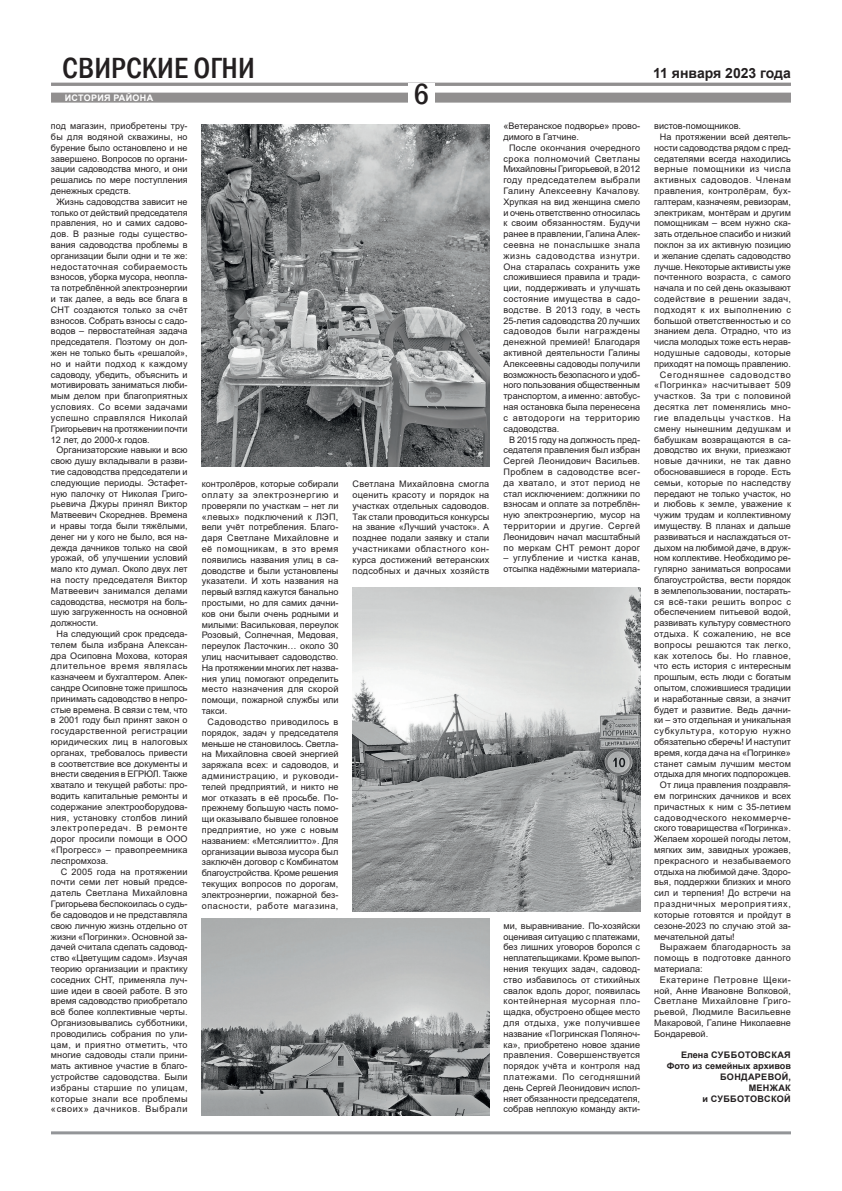
<style>
.page{position:relative;width:842px;height:1191px;background:#fff}
.page>*{position:absolute;margin:0;border:0;box-sizing:border-box;transform-origin:0 0}
.Основной_текст{font:500 condensed 30px "Franklin Gothic";color:#231f20}
.Основной_текст-2{font:700 14px "Arial";color:#231f20}
.Основной_текст-3{font:9px/10.8px "Arial";color:#231f20;text-align:justify}
.Подпись{font:700 9px "Arial";letter-spacing:.035em;color:#231f20}
.Подпись-2{font:700 9px "Arial";color:#231f20}
.Основной_текст-4{font:700 9px "Arial";letter-spacing:.035em;color:#fff}
</style>
<div class="page">
<hr style="left:51px;top:83px;width:740px;height:3px;background:#231f20">
<div style="left:51px;top:93px;width:740px;height:10px;background:#918f8f"></div>
<div style="left:408px;top:83px;width:27px;height:21px;background:#fff"></div>
<hr style="left:51px;top:1131px;width:740px;height:3px;background:#939598">
<img style="left:202px;top:124px;width:287px;height:342px">
<img style="left:353px;top:587px;width:287px;height:324px">
<img style="left:202px;top:918px;width:287px;height:197px">
<p class="Основной_текст" style="left:62px;top:48px;width:194px">СВИРСКИЕ ОГНИ</p>
<p class="Основной_текст-2" style="left:653px;top:63px;width:139px">11 января 2023 года</p>
<p class="Основной_текст-4" style="left:65px;top:92px;width:90px">ИСТОРИЯ РАЙОНА</p>
<p class="Основной_текст-3" style="left:51px;top:121px;width:138px">под магазин, приобретены тру&shy;бы для водяной скважины, но бурение было остановлено и не завершено. Вопросов по органи&shy;зации садоводства много, и они решались по мере поступления денежных средств.</p>
<p class="Основной_текст-3" style="left:51px;top:196px;width:138px;text-indent:6px">Жизнь садоводства зависит не только от действий председателя правления, но и самих садово&shy;дов. В разные годы существо&shy;вания садоводства проблемы в организации были одни и те же: недостаточная собираемость взносов, уборка мусора, неопла&shy;та потреблённой электроэнергии и так далее, а ведь все блага в СНТ создаются только за счёт взносов. Собрать взносы с садо&shy;водов – первостатейная задача председателя. Поэтому он дол&shy;жен не только быть «решалой», но и найти подход к каждому садоводу, убедить, объяснить и мотивировать заниматься люби&shy;мым делом при благоприятных условиях. Со всеми задачами успешно справлялся Николай Григорьевич на протяжении почти 12 лет, до 2000-х годов.</p>
<p class="Основной_текст-3" style="left:51px;top:445px;width:138px;text-indent:6px">Организаторские навыки и всю свою душу вкладывали в разви&shy;тие садоводства председатели и следующие периоды. Эстафет&shy;ную палочку от Николая Григо&shy;рьевича Джуры принял Виктор Матвеевич Скореднев. Времена и нравы тогда были тяжёлыми, денег ни у кого не было, вся на&shy;дежда дачников только на свой урожай, об улучшении условий мало кто думал. Около двух лет на посту председателя Виктор Матвеевич занимался делами садоводства, несмотря на боль&shy;шую загруженность на основной должности.</p>
<p class="Основной_текст-3" style="left:51px;top:628px;width:138px;text-indent:6px">На следующий срок председа&shy;телем была избрана Алексан&shy;дра Осиповна Мохова, которая длительное время являлась казначеем и бухгалтером. Алек&shy;сандре Осиповне тоже пришлось принимать садоводство в непро&shy;стые времена. В связи с тем, что в 2001 году был принят закон о государственной регистрации юридических лиц в налоговых органах, требовалось привести в соответствие все документы и внести сведения в ЕГРЮЛ. Также хватало и текущей работы: про&shy;водить капитальные ремонты и содержание электрооборудова&shy;ния, установку столбов линий электропередач. В ремонте дорог просили помощи в ООО «Прогресс» – правопреемника леспромхоза.</p>
<p class="Основной_текст-3" style="left:51px;top:866px;width:138px;text-indent:10px">С 2005 года на протяжении почти семи лет новый предсе&shy;датель Светлана Михайловна Григорьева беспокоилась о судь&shy;бе садоводов и не представляла свою личную жизнь отдельно от жизни «Погринки». Основной за&shy;дачей считала сделать садовод&shy;ство «Цветущим садом». Изучая теорию организации и практику соседних СНТ, применяла луч&shy;шие идеи в своей работе. В это время садоводство приобретало всё более коллективные черты.<br>Организовывались субботники, проводились собрания по ули&shy;цам, и приятно отметить, что многие садоводы стали прини&shy;мать активное участие в благо&shy;устройстве садоводства. Были избраны старшие по улицам, которые знали все проблемы «своих» дачников. Выбрали</p>
<p class="Основной_текст" style="left:413px;top:74px;width:17px">6</p>
<p class="Основной_текст-3" style="left:503px;top:121px;width:138px">«Ветеранское подворье» прово&shy;димого в Гатчине.</p>
<p class="Основной_текст-3" style="left:503px;top:142px;width:138px;text-indent:6px">После окончания очередного срока полномочий Светланы Михайловны Григорьевой, в 2012 году председателем выбрали Галину Алексеевну Качалову.<br>Хрупкая на вид женщина смело и очень ответственно относилась к своим обязанностям. Будучи ранее в правлении, Галина Алек&shy;сеевна не понаслышке знала жизнь садоводства изнутри.<br>Она старалась сохранить уже сложившиеся правила и тради&shy;ции, поддерживать и улучшать состояние имущества в садо&shy;водстве. В 2013 году, в честь 25-летия садоводства 20 лучших садоводов были награждены денежной премией! Благодаря активной деятельности Галины Алексеевны садоводы получили возможность безопасного и удоб&shy;ного пользования общественным транспортом, а именно: автобус&shy;ная остановка была перенесена с автодороги на территорию садоводства.</p>
<p class="Основной_текст-3" style="left:503px;top:434px;width:138px;text-indent:6px">В 2015 году на должность пред&shy;седателя правления был избран Сергей Леонидович Васильев.<br>Проблем в садоводстве всег&shy;да хватало, и этот период не стал исключением: должники по взносам и оплате за потреблён&shy;ную электроэнергию, мусор на территории и другие. Сергей Леонидович начал масштабный по меркам СНТ ремонт дорог</p>
<p class="Основной_текст-3" style="left:503px;top:553px;width:138px">– углубление и чистка канав, отсыпка надёжными материала-</p>
<p class="Основной_текст-3" style="left:654px;top:121px;width:88px">вистов-помощников.</p>
<p class="Основной_текст-3" style="left:654px;top:131px;width:138px;text-indent:6px">На протяжении всей деятель&shy;ности садоводства рядом с пред&shy;седателями всегда находились верные помощники из числа активных садоводов. Членам правления, контролёрам, бух&shy;галтерам, казначеям, ревизорам, электрикам, монтёрам и другим помощникам – всем нужно ска&shy;зать отдельное спасибо и низкий поклон за их активную позицию и желание сделать садоводство лучше. Некоторые активисты уже почтенного возраста, с самого начала и по сей день оказывают содействие в решении задач, подходят к их выполнению с большой ответственностью и со знанием дела. Отрадно, что из числа молодых тоже есть нерав&shy;нодушные садоводы, которые приходят на помощь правлению.</p>
<p class="Основной_текст-3" style="left:654px;top:369px;width:138px;text-indent:6px">Сегодняшнее садоводство «Погринка» насчитывает 509 участков. За три с половиной десятка лет поменялись мно&shy;гие владельцы участков. На смену нынешним дедушкам и бабушкам возвращаются в са&shy;доводство их внуки, приезжают новые дачники, не так давно обосновавшиеся в городе. Есть семьи, которые по наследству передают не только участок, но и любовь к земле, уважение к чужим трудам и коллективному имуществу. В планах и дальше развиваться и наслаждаться от&shy;дыхом на любимой даче, в друж&shy;ном коллективе. Необходимо ре&shy;гулярно заниматься вопросами благоустройства, вести порядок в землепользовании, постарать&shy;ся всё-таки решить вопрос с обеспечением питьевой водой, развивать культуру совместного отдыха. К сожалению, не все вопросы решаются так легко, как хотелось бы. Но главное, что есть история с интересным прошлым, есть люди с богатым опытом, сложившиеся традиции и наработанные связи, а значит будет и развитие. Ведь дачни&shy;ки – это отдельная и уникальная субкультура, которую нужно обязательно сберечь! И наступит время, когда дача на «Погринке» станет самым лучшим местом отдыха для многих подпорожцев.</p>
<p class="Основной_текст-3" style="left:654px;top:779px;width:138px;text-indent:6px">От лица правления поздравля&shy;ем погринских дачников и всех причастных к ним с 35-летием садоводческого некоммерче&shy;ского товарищества «Погринка».<br>Желаем хорошей погоды летом, мягких зим, завидных урожаев, прекрасного и незабываемого отдыха на любимой даче. Здоро&shy;вья, поддержки близких и много сил и терпения! До встречи на праздничных мероприятиях, которые готовятся и пройдут в сезоне-2023 по случаю этой за&shy;мечательной даты!</p>
<p class="Основной_текст-3" style="left:654px;top:941px;width:138px;text-indent:6px">Выражаем благодарность за помощь в подготовке данного материала:</p>
<p class="Основной_текст-3" style="left:654px;top:974px;width:138px;text-indent:6px">Екатерине Петровне Щеки&shy;ной, Анне Ивановне Волковой, Светлане Михайловне Григо&shy;рьевой, Людмиле Васильевне Макаровой, Галине Николаевне Бондаревой.</p>
<p class="Подпись" style="left:681px;top:1048px;width:111px">Елена СУББОТОВСКАЯ</p>
<p class="Подпись-2" style="left:667px;top:1059px;width:126px">Фото из семейных архивов</p>
<p class="Подпись" style="left:720px;top:1070px;width:72px">БОНДАРЕВОЙ,</p>
<p class="Подпись" style="left:749px;top:1081px;width:44px">МЕНЖАК</p>
<p class="Подпись" style="left:702px;top:1092px;width:90px">и СУББОТОВСКОЙ</p>
<p class="Основной_текст-3" style="left:202px;top:478px;width:138px">контролёров, которые собирали оплату за электроэнергию и проверяли по участкам – нет ли «левых» подключений к ЛЭП, вели учёт потребления. Благо&shy;даря Светлане Михайловне и её помощникам, в это время появились названия улиц в са&shy;доводстве и были установлены указатели. И хоть названия на первый взгляд кажутся банально простыми, но для самих дачни&shy;ков они были очень родными и милыми: Васильковая, переулок Розовый, Солнечная, Медовая, переулок Ласточкин… около 30 улиц насчитывает садоводство.<br>На протяжении многих лет назва&shy;ния улиц помогают определить место назначения для скорой помощи, пожарной службы или такси.</p>
<p class="Основной_текст-3" style="left:202px;top:716px;width:138px;text-indent:6px">Садоводство приводилось в порядок, задач у председателя меньше не становилось. Светла&shy;на Михайловна своей энергией заряжала всех: и садоводов, и администрацию, и руководи&shy;телей предприятий, и никто не мог отказать в её просьбе. По&shy;прежнему большую часть помо&shy;щи оказывало бывшее головное предприятие, но уже с новым названием: «Метсялиитто». Для организации вывоза мусора был заключён договор с Комбинатом благоустройства. Кроме решения текущих вопросов по дорогам, электроэнергии, пожарной без&shy;опасности, работе магазина,</p>
<p class="Основной_текст-3" style="left:353px;top:478px;width:138px">Светлана Михайловна смогла оценить красоту и порядок на участках отдельных садоводов.<br>Так стали проводиться конкурсы на звание «Лучший участок». А позднее подали заявку и стали участниками областного кон&shy;курса достижений ветеранских подсобных и дачных хозяйств</p>
<p class="Основной_текст-3" style="left:503px;top:920px;width:138px">ми, выравнивание. По-хозяйски оценивая ситуацию с платежами, без лишних уговоров боролся с неплательщиками. Кроме выпол&shy;нения текущих задач, садовод&shy;ство избавилось от стихийных свалок вдоль дорог, появилась контейнерная мусорная пло&shy;щадка, обустроено общее место для отдыха, уже получившее название «Погринская Поляноч&shy;ка», приобретено новое здание правления. Совершенствуется порядок учёта и контроля над платежами. По сегодняшний день Сергей Леонидович испол&shy;няет обязанности председателя, собрав неплохую команду акти-</p>
</div>
